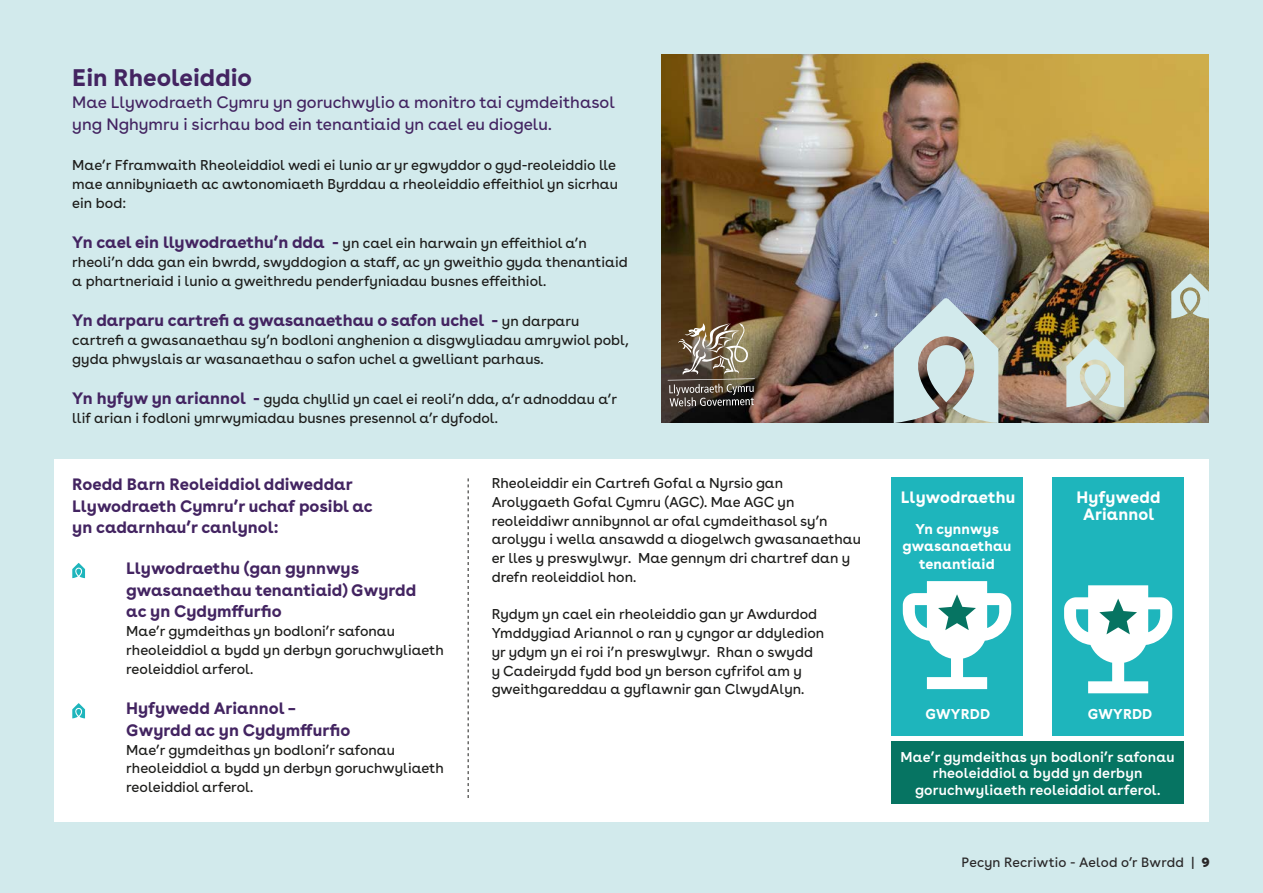
<style>
.page{position:relative;width:1263px;height:893px;background:#d2eaec}
.page>*{position:absolute;margin:0;border:0;box-sizing:border-box;transform-origin:0 0}
.Altair_heading{font:700 24px "Buenos Aires";color:#432461}
.t1{font:700 16.5px/21.8px "Buenos Aires";color:#432461}
.t2{font:16.5px/21.8px "Buenos Aires";color:#432461}
.t3{font:700 16.5px/17.4px "Buenos Aires";letter-spacing:.01em;color:#fff;text-align:center}
.t4{font:14.25px/18.8px "Buenos Aires";color:#1d1d1b}
.t5{font:600 14.25px/16.5px "Buenos Aires";letter-spacing:.01em;color:#fff;text-align:center}
.t6{font:700 14.25px/17.4px "Buenos Aires";letter-spacing:.01em;color:#fff;text-align:center}
.t7{font:13.5px "Buenos Aires";letter-spacing:.015em;color:#292728}
.s1{font-weight:700;font-size:16.5px;color:#432461}
.s2{font-weight:400;font-size:14.25px;color:#1d1d1b}
.s3{font-weight:900}
</style>
<div class="page">
<div style="left:54px;top:459px;width:1155px;height:363px;background:#fff"></div>
<svg style="left:72px;top:563px;width:13px;height:15px"></svg>
<svg style="left:72px;top:703px;width:13px;height:15px"></svg>
<svg style="left:468px;top:478px;width:1px;height:320px"></svg>
<img style="left:661px;top:54px;width:548px;height:369px">
<div style="left:891px;top:477px;width:132px;height:259px;background:#1eb5bc"></div>
<div style="left:1052px;top:477px;width:132px;height:259px;background:#1eb5bc"></div>
<svg style="left:903px;top:581px;width:108px;height:108px"></svg>
<svg style="left:1064px;top:585px;width:108px;height:108px"></svg>
<div style="left:891px;top:741px;width:293px;height:63px;background:#067462"></div>
<svg style="left:678px;top:323px;width:70px;height:52px;background:#8b7d66"></svg>
<svg style="left:669px;top:384px;width:85px;height:22px;background:#5d5751"></svg>
<hr style="left:668px;top:378px;width:87px;height:3px;background:#fff">
<svg style="left:894px;top:298px;width:104px;height:125px"></svg>
<svg style="left:1066px;top:338px;width:58px;height:69px"></svg>
<svg style="left:1171px;top:273px;width:38px;height:46px"></svg>
<p class="Altair_heading" style="left:72px;top:57px;width:181px">Ein Rheoleiddio</p>
<p class="t2" style="left:72px;top:90px;width:544px">Mae Llywodraeth Cymru yn goruchwylio a monitro tai cymdeithasol yng Nghymru i sicrhau bod ein tenantiaid yn cael eu diogelu.</p>
<p class="t4" style="left:72px;top:155px;width:547px">Mae’r Fframwaith Rheoleiddiol wedi ei lunio ar yr egwyddor o gyd-reoleiddio lle mae annibyniaeth ac awtonomiaeth Byrddau a rheoleiddio effeithiol yn sicrhau ein bod:</p>
<p class="t4" style="left:72px;top:233px;width:557px"><span class="s1">Yn cael ein llywodraethu’n dda -</span> yn cael ein harwain yn effeithiol a’n rheoli’n dda gan ein bwrdd, swyddogion a staff, ac yn gweithio gyda thenantiaid a phartneriaid i lunio a gweithredu penderfyniadau busnes effeithiol.</p>
<p class="t1" style="left:72px;top:308px;width:509px">Yn darparu cartrefi a gwasanaethau o safon uchel - <span class="s2">yn darparu</span></p>
<p class="t4" style="left:72px;top:329px;width:558px">cartrefi a gwasanaethau sy’n bodloni anghenion a disgwyliadau amrywiol pobl, gyda phwyslais ar wasanaethau o safon uchel a gwelliant parhaus.</p>
<p class="t4" style="left:72px;top:389px;width:546px"><span class="s1">Yn hyfyw yn ariannol -</span> gyda chyllid yn cael ei reoli’n dda, a’r adnoddau a’r llif arian i fodloni ymrwymiadau busnes presennol a’r dyfodol.</p>
<p class="t1" style="left:72px;top:472px;width:302px">Roedd Barn Reoleiddiol ddiweddar<br>Llywodraeth Cymru’r uchaf posibl ac yn cadarnhau’r canlynol:</p>
<p class="t1" style="left:126px;top:556px;width:291px">Llywodraethu (gan gynnwys gwasanaethau tenantiaid) Gwyrdd ac yn Cydymffurfio</p>
<p class="t4" style="left:126px;top:620px;width:319px">Mae’r gymdeithas yn bodloni’r safonau rheoleiddiol a bydd yn derbyn goruchwyliaeth reoleiddiol arferol.</p>
<p class="t1" style="left:126px;top:696px;width:225px">Hyfywedd Ariannol –<br>Gwyrdd ac yn Cydymffurfio</p>
<p class="t4" style="left:126px;top:739px;width:319px">Mae’r gymdeithas yn bodloni’r safonau rheoleiddiol a bydd yn derbyn goruchwyliaeth reoleiddiol arferol.</p>
<p class="t4" style="left:492px;top:472px;width:371px">Rheoleiddir ein Cartrefi Gofal a Nyrsio gan Arolygaeth Gofal Cymru (AGC). Mae AGC yn reoleiddiwr annibynnol ar ofal cymdeithasol sy’n arolygu i wella ansawdd a diogelwch gwasanaethau er lles y preswylwyr. Mae gennym dri chartref dan y drefn reoleiddiol hon.</p>
<p class="t4" style="left:492px;top:604px;width:334px">Rydym yn cael ein rheoleiddio gan yr Awdurdod Ymddygiad Ariannol o ran y cyngor ar ddyledion yr ydym yn ei roi i’n preswylwyr. Rhan o swydd y Cadeirydd fydd bod yn berson cyfrifol am y gweithgareddau a gyflawnir gan ClwydAlyn.</p>
<p class="t3" style="left:901px;top:487px;width:116px">Llywodraethu</p>
<p class="t3" style="left:1076px;top:487px;width:86px">Hyfywedd<br>Ariannol</p>
<p class="t6" style="left:903px;top:519px;width:110px">Yn cynnwys gwasanaethau tenantiaid</p>
<p class="t6" style="left:925px;top:703px;width:66px">GWYRDD</p>
<p class="t6" style="left:1088px;top:703px;width:66px">GWYRDD</p>
<p class="t5" style="left:900px;top:747px;width:276px">Mae’r gymdeithas yn bodloni’r safonau rheoleiddiol a bydd yn derbyn goruchwyliaeth reoleiddiol arferol.</p>
<p class="t7" style="left:961px;top:852px;width:250px">Pecyn Recriwtio - Aelod o’r Bwrdd | <span class="s3">9</span></p>
</div>
